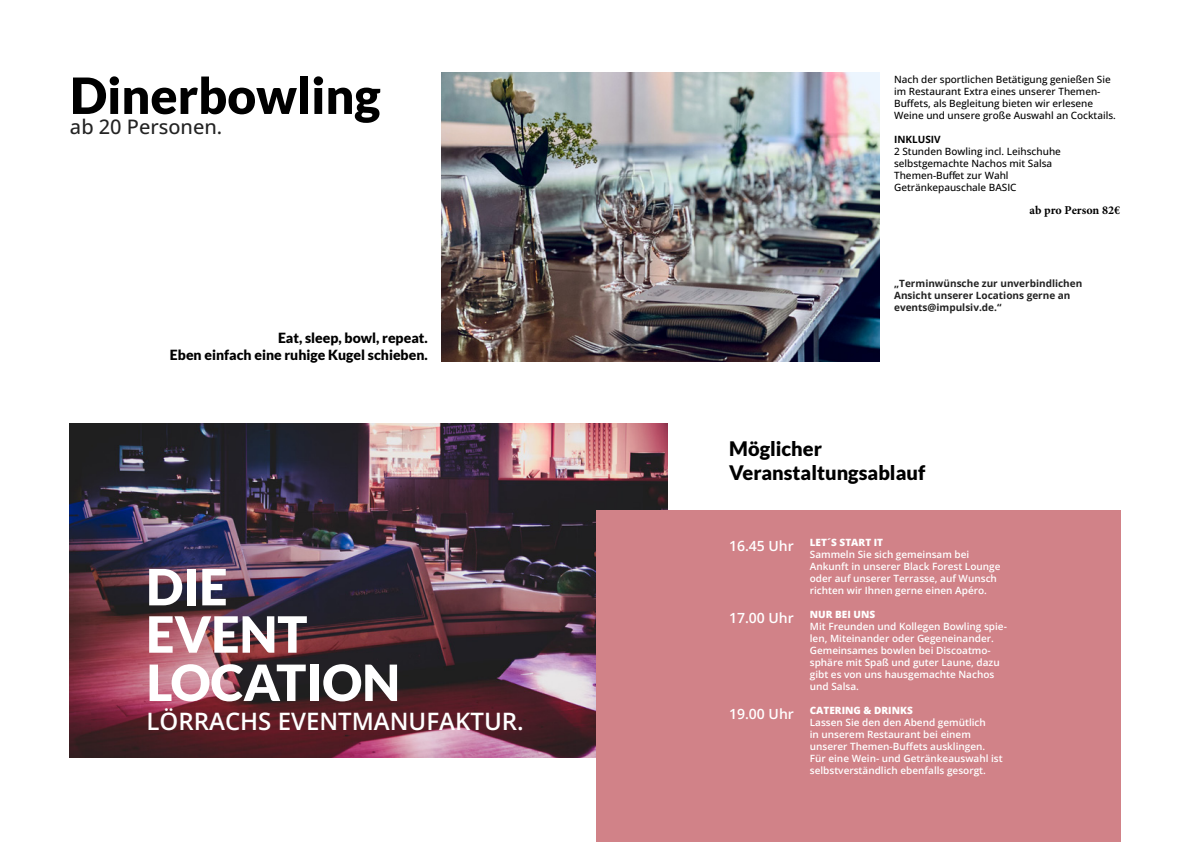
<style>
.page{position:relative;width:1191px;height:842px;background:#fff}
.page>*{position:absolute;margin:0;border:0;box-sizing:border-box;transform-origin:0 0}
.t1{font:900 50px "Lato";color:#fff}
.t2{font:900 50px "Lato";color:#000}
.t3{font:600 24px "Open Sans";color:#fff}
.t4{font:900 20px/24px "Lato";color:#000}
.t5{font:500 20px "Open Sans";color:#232323}
.t6{font:900 14px/16.8px "Lato";color:#000;text-align:right}
.t7{font:600 14px "Open Sans";color:#fff}
.t8{font:700 12px "Minion Pro";color:#000}
.t9{font:600 10px/12px "Open Sans";color:#fff}
.t10{font:500 10px/12px "Open Sans";color:#000}
.t11{font:700 10px/12px "Open Sans";color:#232323}
.t12{font:800 10px "Open Sans";color:#fff}
.t13{font:700 10px "Open Sans";color:#000}
</style>
<div class="page">
<img style="left:70px;top:424px;width:597px;height:333px">
<div style="left:596px;top:511px;width:525px;height:331px;background:#d18288"></div>
<img style="left:442px;top:72px;width:438px;height:290px">
<h1 class="t2" style="left:70px;top:66px;width:312px">Dinerbowling</h1>
<p class="t10" style="left:894px;top:73px;width:223px">Nach der sportlichen Betätigung genießen Sie im Restaurant Extra eines unserer Themen-Buffets, als Begleitung bieten wir erlesene Weine und unsere große Auswahl an Cocktails.</p>
<p class="t13" style="left:894px;top:133px;width:48px">INKLUSIV</p>
<p class="t10" style="left:894px;top:145px;width:168px">2 Stunden Bowling incl. Leihschuhe selbstgemachte Nachos mit Salsa<br>Themen-Buffet zur Wahl<br>Getränkepauschale BASIC</p>
<p class="t8" style="left:1029px;top:202px;width:92px">ab pro Person 82€</p>
<h3 class="t5" style="left:70px;top:113px;width:154px">ab 20 Personen.</h3>
<h3 class="t6" style="left:170px;top:330px;width:259px">Eat, sleep, bowl, repeat.<br>Eben einfach eine ruhige Kugel schieben.</h3>
<h1 class="t1" style="left:146px;top:558px;width:83px">DIE</h1>
<h1 class="t1" style="left:146px;top:605px;width:163px">EVENT</h1>
<h1 class="t1" style="left:147px;top:653px;width:255px">LOCATION</h1>
<h2 class="t3" style="left:147px;top:704px;width:379px">LÖRRACHS EVENTMANUFAKTUR.</h2>
<p class="t11" style="left:894px;top:277px;width:190px">„Terminwünsche zur unverbindlichen<br>Ansicht unserer Locations gerne an events@impulsiv.de.“</p>
<h3 class="t4" style="left:729px;top:436px;width:198px">Möglicher<br>Veranstaltungsablauf</h3>
<h3 class="t7" style="left:729px;top:536px;width:66px">16.45 Uhr</h3>
<h3 class="t7" style="left:729px;top:608px;width:66px">17.00 Uhr</h3>
<h3 class="t7" style="left:729px;top:704px;width:66px">19.00 Uhr</h3>
<p class="t12" style="left:810px;top:535px;width:75px">LET´S START IT</p>
<p class="t9" style="left:810px;top:548px;width:192px">Sammeln Sie sich gemeinsam bei Ankunft in unserer Black Forest Lounge oder auf unserer Terrasse, auf Wunsch richten wir Ihnen gerne einen Apéro.</p>
<p class="t12" style="left:810px;top:607px;width:67px">NUR BEI UNS</p>
<p class="t9" style="left:810px;top:620px;width:198px">Mit Freunden und Kollegen Bowling spie&shy;len, Miteinander oder Gegeneinander.<br>Gemeinsames bowlen bei Discoatmo&shy;sphäre mit Spaß und guter Laune, dazu gibt es von uns hausgemachte Nachos und Salsa.</p>
<p class="t12" style="left:810px;top:703px;width:104px">CATERING &amp; DRINKS</p>
<p class="t9" style="left:810px;top:716px;width:194px">Lassen Sie den den Abend gemütlich<br>in unserem Restaurant bei einem unserer Themen-Buffets ausklingen.<br>Für eine Wein- und Getränkeauswahl ist selbstverständlich ebenfalls gesorgt.</p>
</div>
